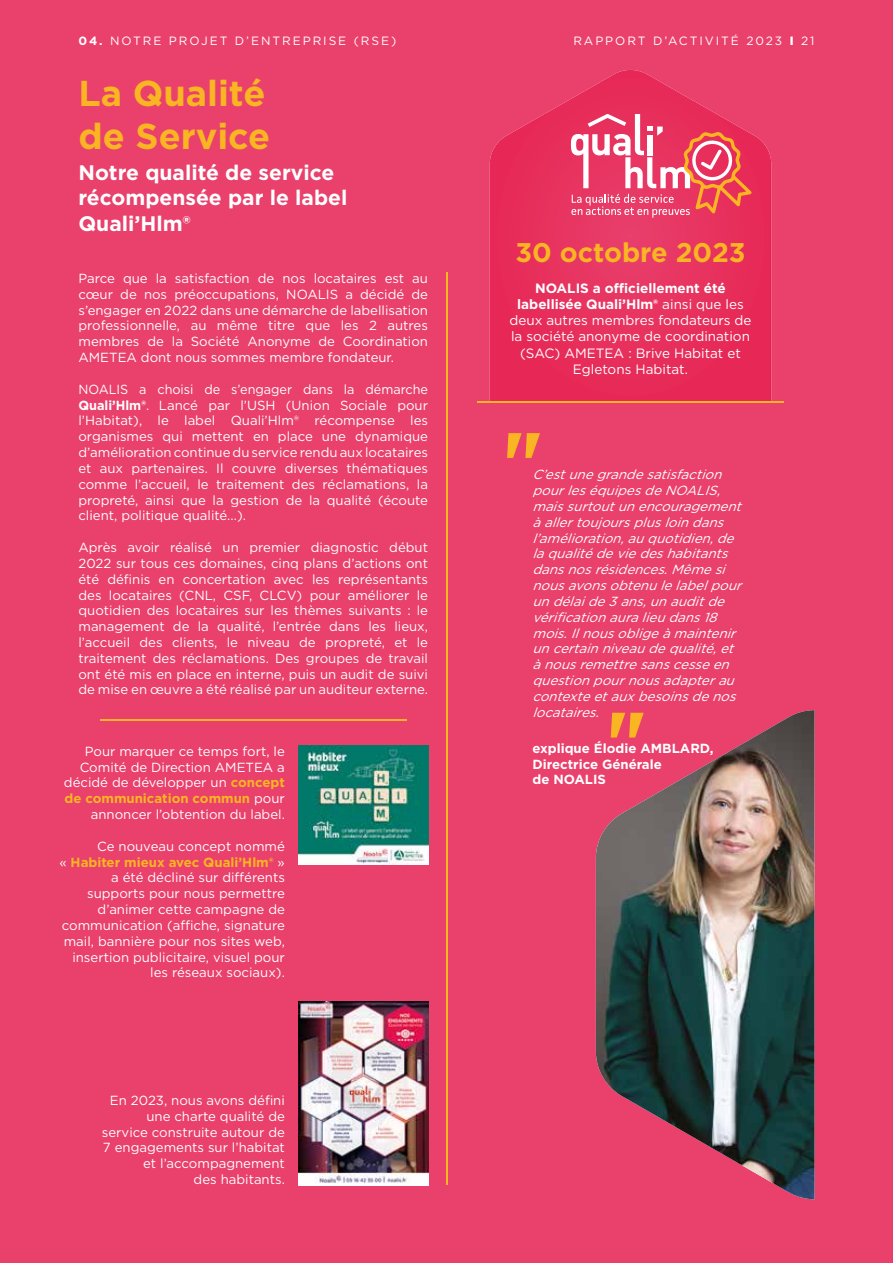
<style>
.page{position:relative;width:893px;height:1263px;background:#e9406c}
.page>*{position:absolute;margin:0;border:0;box-sizing:border-box;transform-origin:0 0}
.t1{font:700 77.85px "Gotham";color:#fab522}
.t2{font:700 36px/43.2px "Gotham";color:#fab522}
.t3{font:700 27px "Gotham";color:#fab522}
.t4{font:700 21px/25.2px "Gotham";color:#fff}
.t5{font:13.5px/16.2px "Gotham";color:#fff;text-align:center}
.t6{font:13.2px/15.9px "Gotham";color:#fff;text-align:right}
.t7{font:italic 13.2px/15.9px "Gotham";color:#fff}
.t8{font:13.2px/15.9px "Gotham";color:#fff;text-align:justify;scale:.96 1}
.t9{font:700 13.2px/15.9px "Gotham";color:#fff}
.t10{font:12px "Gotham";letter-spacing:.16em;color:#fff}
.s1{font-weight:700}
.s2{font-weight:900}
.s3{font-weight:700;color:#fab522}
</style>
<div class="page">
<img style="left:490px;top:70px;width:281px;height:331px">
<svg style="left:571px;top:114px;width:181px;height:104px;background:#ec5d78"></svg>
<img style="left:596px;top:710px;width:218px;height:489px">
<hr style="left:446px;top:272px;width:2px;height:913px;background:#fab522">
<hr style="left:477px;top:401px;width:307px;height:2px;background:#fab522">
<hr style="left:100px;top:719px;width:307px;height:2px;background:#fab522">
<img style="left:298px;top:745px;width:130px;height:120px">
<img style="left:298px;top:1001px;width:130px;height:184px">
<p class="t10" style="left:78px;top:33px;width:319px"><span class="s1">04.</span> NOTRE PROJET D’ENTREPRISE (RSE)</p>
<p class="t10" style="left:573px;top:33px;width:243px">RAPPORT D’ACTIVITÉ 2023 <span class="s2">I</span> 21</p>
<h2 class="t2" style="left:78px;top:71px;width:193px">La Qualité de Service</h2>
<h3 class="t4" style="left:78px;top:160px;width:270px">Notre qualité de service récompensée par le label<br>Quali’Hlm®</h3>
<p class="t6" style="left:78px;top:270px;width:351px;text-align:justify">Parce que la satisfaction de nos locataires est au cœur de nos préoccupations, NOALIS a décidé de s’engager en 2022 dans une démarche de labellisation professionnelle, au même titre que les 2 autres membres de la Société Anonyme de Coordination AMETEA dont nous sommes membre fondateur.</p>
<p class="t8" style="left:78px;top:381px;width:366px">NOALIS a choisi de s’engager dans la démarche <span class="s1">Quali’Hlm®</span>. Lancé par l’USH (Union Sociale pour l’Habitat), le label Quali’Hlm® récompense les organismes qui mettent en place une dynamique d’amélioration continue du service rendu aux locataires et aux partenaires. Il couvre diverses thématiques comme l’accueil, le traitement des réclamations, la propreté, ainsi que la gestion de la qualité (écoute client, politique qualité...).</p>
<p class="t6" style="left:78px;top:539px;width:351px;text-align:justify">Après avoir réalisé un premier diagnostic début 2022 sur tous ces domaines, cinq plans d’actions ont été définis en concertation avec les représentants des locataires (CNL, CSF, CLCV) pour améliorer le quotidien des locataires sur les thèmes suivants : le management de la qualité, l’entrée dans les lieux, l’accueil des clients, le niveau de propreté, et le traitement des réclamations. Des groupes de travail ont été mis en place en interne, puis un audit de suivi de mise en œuvre a été réalisé par un auditeur externe.</p>
<p class="t6" style="left:64px;top:743px;width:222px">Pour marquer ce temps fort, le<br>Comité de Direction AMETEA a décidé de développer un <span class="s3">concept de communication commun</span> pour annoncer l’obtention du label.</p>
<p class="t6" style="left:59px;top:838px;width:227px">Ce nouveau concept nommé<br>« <span class="s3">Habiter mieux avec Quali’Hlm®</span> » a été décliné sur différents supports pour nous permettre d’animer cette campagne de communication (affiche, signature mail, bannière pour nos sites web, insertion publicitaire, visuel pour les réseaux sociaux).</p>
<p class="t6" style="left:102px;top:1092px;width:185px">En 2023, nous avons défini une charte qualité de service construite autour de<br>7 engagements sur l’habitat et l’accompagnement<br>des habitants.</p>
<h3 class="t3" style="left:515px;top:235px;width:232px">30 octobre 2023</h3>
<p class="t5" style="left:509px;top:280px;width:243px"><span class="s1">NOALIS a officiellement été labellisée Quali’Hlm®</span> ainsi que les deux autres membres fondateurs de la société anonyme de coordination (SAC) AMETEA : Brive Habitat et<br>Egletons Habitat.</p>
<h1 class="t1" style="left:503px;top:408px;width:42px">"</h1>
<p class="t7" style="left:532px;top:466px;width:216px">C’estunegrandesatisfaction pourleséquipesdeNOALIS, maissurtoutunencouragement àallertoujoursplusloindans l’amélioration,auquotidien,de laqualitédeviedeshabitants dansnosrésidences.Mêmesi nousavonsobtenulelabelpour undélaide3ans,unauditde vérificationauralieudans18 mois.Ilnousobligeàmaintenir uncertainniveaudequalité,et ànousremettresanscesseen questionpournousadapterau contexteetauxbesoinsdenos locataires.</p>
<p class="t9" style="left:532px;top:740px;width:182px">explique Élodie AMBLARD,<br>Directrice Générale<br>de NOALIS</p>
<h1 class="t1" style="left:606px;top:688px;width:42px">"</h1>
</div>
